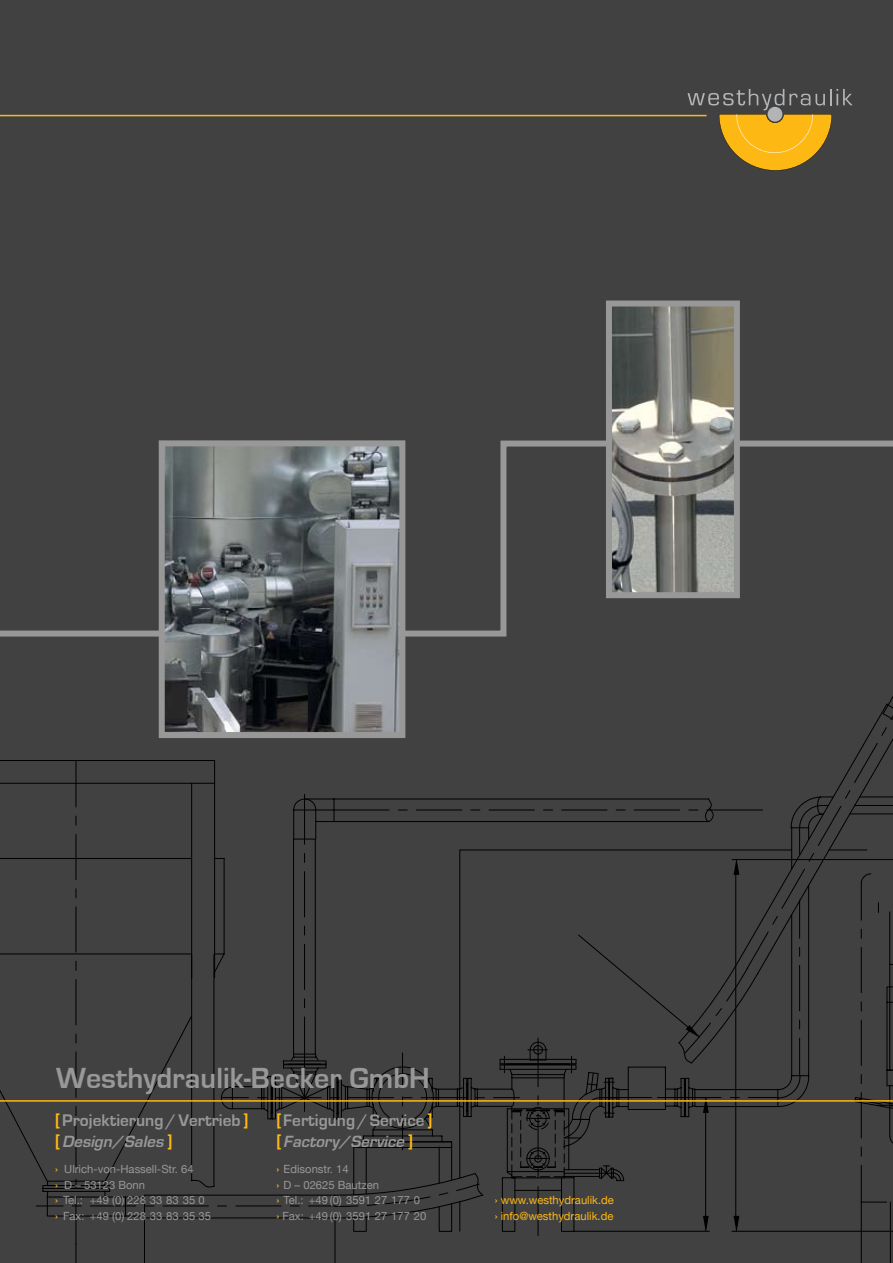
<style>
.page{position:relative;width:893px;height:1263px;background:#414142}
.page>*{position:absolute;margin:0;border:0;box-sizing:border-box;transform-origin:0 0}
.t1{font:700 30px "Eurostile";color:#989898}
.t2{font:700 17.25px "Eurostile";color:#989898}
.t3{font:italic 600 15px "Eurostile LT Std";color:#989898}
.t4{font:11.25px "Helvetica Neue";color:#989898}
.t5{font:11.25px "Helvetica Neue";color:#fdb813}
.s1{color:#fdb813}
.s2{font-family:"Eurostile";font-weight:700;font-style:normal;font-size:17.25px;color:#fdb813}
</style>
<div class="page">
<svg style="left:0;top:760px;width:144px;height:472px"></svg>
<hr style="left:76px;top:834px;width:1px;height:46px;background:#000">
<hr style="left:76px;top:760px;width:1px;height:47px;background:#000">
<hr style="left:76px;top:1197px;width:1px;height:47px;background:#000">
<svg style="left:0;top:858px;width:144px;height:339px"></svg>
<svg style="left:47px;top:973px;width:97px;height:245px"></svg>
<hr style="left:538px;top:1187px;width:1px;height:48px;background:#000">
<svg style="left:790px;top:796px;width:38px;height:31px"></svg>
<hr style="left:90px;top:1262px;width:803px;height:1px;background:#000">
<svg style="left:76px;top:1243px;width:1px;height:20px"></svg>
<hr style="left:732px;top:1231px;width:161px;height:1px;background:#000">
<svg style="left:854px;top:1231px;width:39px;height:32px"></svg>
<hr style="left:304px;top:794px;width:1px;height:50px;background:#000">
<hr style="left:707px;top:810px;width:56px;height:1px;background:#000">
<svg style="left:714px;top:827px;width:179px;height:404px"></svg>
<svg style="left:191px;top:798px;width:523px;height:434px"></svg>
<hr style="left:0;top:115px;width:707px;height:1px;background:#fdb813">
<hr style="left:0;top:1100px;width:893px;height:2px;background:#fdb813">
<svg style="left:688px;top:89px;width:165px;height:82px"></svg>
<svg style="left:0;top:440px;width:893px;height:199px"></svg>
<img style="left:166px;top:447px;width:232px;height:284px">
<div style="left:159px;top:440px;width:246px;height:298px;border:6px solid #989898"></div>
<img style="left:613px;top:307px;width:120px;height:284px">
<div style="left:606px;top:300px;width:134px;height:298px;border:6px solid #989898"></div>
<h1 class="t1" style="left:56px;top:1062px;width:375px">Westhydraulik-Becker GmbH</h1>
<h2 class="t2" style="left:55px;top:1111px;width:195px"><span class="s1">[</span>Projektierung /Vertrieb <span class="s1">]</span></h2>
<h2 class="t2" style="left:276px;top:1111px;width:158px"><span class="s1">[</span>Fertigung /Service <span class="s1">]</span></h2>
<h3 class="t3" style="left:55px;top:1132px;width:119px"><span class="s2">[</span>Design/Sales <span class="s2">]</span></h3>
<h3 class="t3" style="left:276px;top:1132px;width:138px"><span class="s2">[</span>Factory/Service <span class="s2">]</span></h3>
<p class="t4" style="left:55px;top:1162px;width:140px"><span class="s1">›</span> Ulrich-von-Hassell-Str. 64</p>
<p class="t4" style="left:276px;top:1162px;width:74px"><span class="s1">›</span> Edisonstr. 14</p>
<p class="t4" style="left:55px;top:1178px;width:91px"><span class="s1">›</span> D – 53123 Bonn</p>
<p class="t4" style="left:276px;top:1178px;width:104px"><span class="s1">›</span> D – 02625 Bautzen</p>
<p class="t4" style="left:55px;top:1193px;width:151px"><span class="s1">›</span> Tel.: +49 (0) 228 33 83 35 0</p>
<p class="t4" style="left:276px;top:1193px;width:145px"><span class="s1">›</span> Tel.: +49 (0) 3591 27 177 0</p>
<p class="t5" style="left:495px;top:1193px;width:121px">› www.westhydraulik.de</p>
<p class="t4" style="left:55px;top:1209px;width:157px"><span class="s1">›</span> Fax: +49 (0) 228 33 83 35 35</p>
<p class="t4" style="left:276px;top:1209px;width:151px"><span class="s1">›</span> Fax: +49 (0) 3591 27 177 20</p>
<p class="t5" style="left:495px;top:1209px;width:120px">› info@westhydraulik.de</p>
</div>
